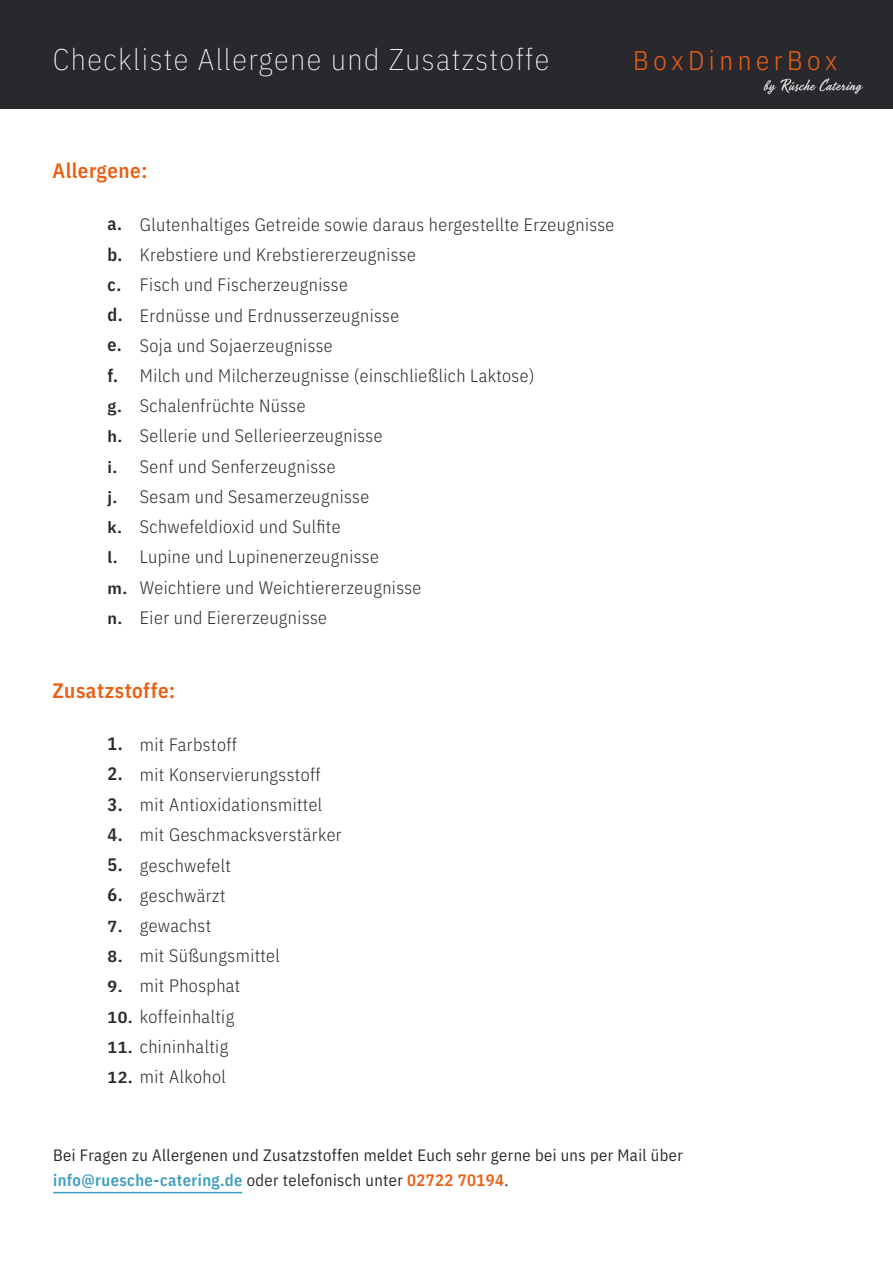
<style>
.page{position:relative;width:893px;height:1263px;background:#fff}
.page>*{position:absolute;margin:0;border:0;box-sizing:border-box;transform-origin:0 0}
.t1{font:200 30px "IBM Plex Sans Cond";letter-spacing:.05em;color:#fff}
.t2{font:300 27px "IBM Plex Sans Cond";letter-spacing:.17em;color:#eb5f15}
.t3{font:600 21px "IBM Plex Sans Cond";letter-spacing:.025em;color:#eb5f15}
.t4{font:300 18px/30.3px "IBM Plex Sans Cond";letter-spacing:.025em;color:#29282d}
.t5{font:16.5px/25.5px "IBM Plex Sans Cond";letter-spacing:.025em;color:#29282d}
.s1{font-weight:600}
.s2{font-weight:600;font-size:16.05px}
.s3{font-weight:600;color:#3c9ebc}
.s4{font-weight:600;color:#eb5f15}
</style>
<div class="page">
<div style="left:0;top:0;width:893px;height:108px;background:#29282d"></div>
<hr style="left:53px;top:1192px;width:189px;height:1px;background:#3c9ebc">
<svg style="left:764px;top:78px;width:99px;height:16px"></svg>
<h1 class="t1" style="left:53px;top:37px;width:498px">Checkliste Allergene und Zusatzstoffe</h1>
<h2 class="t2" style="left:633px;top:40px;width:206px">BoxDinnerBox</h2>
<p class="t3" style="left:52px;top:154px;width:96px">Allergene:</p>
<p class="t4" style="left:108px;top:208px;width:508px"><span class="s1">a.</span> Glutenhaltiges Getreide sowie daraus hergestellte Erzeugnisse <span class="s1">b.</span> Krebstiere und Krebstiererzeugnisse<br><span class="s1">c.</span> Fisch und Fischerzeugnisse<br><span class="s1">d.</span> Erdnüsse und Erdnusserzeugnisse<br><span class="s1">e.</span> Soja und Sojaerzeugnisse<br><span class="s1">f.</span> Milch und Milcherzeugnisse (einschließlich Laktose)<br><span class="s2">g.</span> Schalenfrüchte Nüsse<br><span class="s2">h.</span> Sellerie und Sellerieerzeugnisse<br><span class="s2">i.</span> Senf und Senferzeugnisse<br><span class="s2">j.</span> Sesam und Sesamerzeugnisse<br><span class="s2">k.</span> Schwefeldioxid und Sulfite<br><span class="s2">l.</span> Lupine und Lupinenerzeugnisse</p>
<p class="t4" style="left:108px;top:571px;width:315px"><span class="s2">m.</span> Weichtiere und Weichtiererzeugnisse <span class="s2">n.</span> Eier und Eiererzeugnisse</p>
<p class="t3" style="left:52px;top:673px;width:124px">Zusatzstoffe:</p>
<p class="t4" style="left:108px;top:728px;width:131px"><span class="s1">1.</span> mit Farbstoff</p>
<p class="t4" style="left:108px;top:758px;width:215px"><span class="s1">2.</span> mit Konservierungsstoff</p>
<p class="t4" style="left:108px;top:788px;width:216px"><span class="s1">3.</span> mit Antioxidationsmittel</p>
<p class="t4" style="left:108px;top:818px;width:236px"><span class="s1">4.</span> mit Geschmacksverstärker</p>
<p class="t4" style="left:108px;top:849px;width:125px"><span class="s1">5.</span> geschwefelt</p>
<p class="t4" style="left:108px;top:879px;width:119px"><span class="s1">6.</span> geschwärzt</p>
<p class="t4" style="left:108px;top:909px;width:105px"><span class="s2">7.</span> gewachst</p>
<p class="t4" style="left:108px;top:939px;width:174px"><span class="s2">8.</span> mit Süßungsmittel</p>
<p class="t4" style="left:108px;top:969px;width:134px"><span class="s2">9.</span> mit Phosphat</p>
<p class="t4" style="left:108px;top:1000px;width:128px"><span class="s2">10.</span> koffeinhaltig</p>
<p class="t4" style="left:108px;top:1030px;width:122px"><span class="s2">11.</span> chininhaltig</p>
<p class="t4" style="left:108px;top:1060px;width:120px"><span class="s2">12.</span> mit Alkohol</p>
<p class="t5" style="left:53px;top:1141px;width:631px">Bei Fragen zu Allergenen und Zusatzstoffen meldet Euch sehr gerne bei uns per Mail über <span class="s3">info@ruesche-catering.de</span> oder telefonisch unter <span class="s4">02722 70194</span>.</p>
</div>
